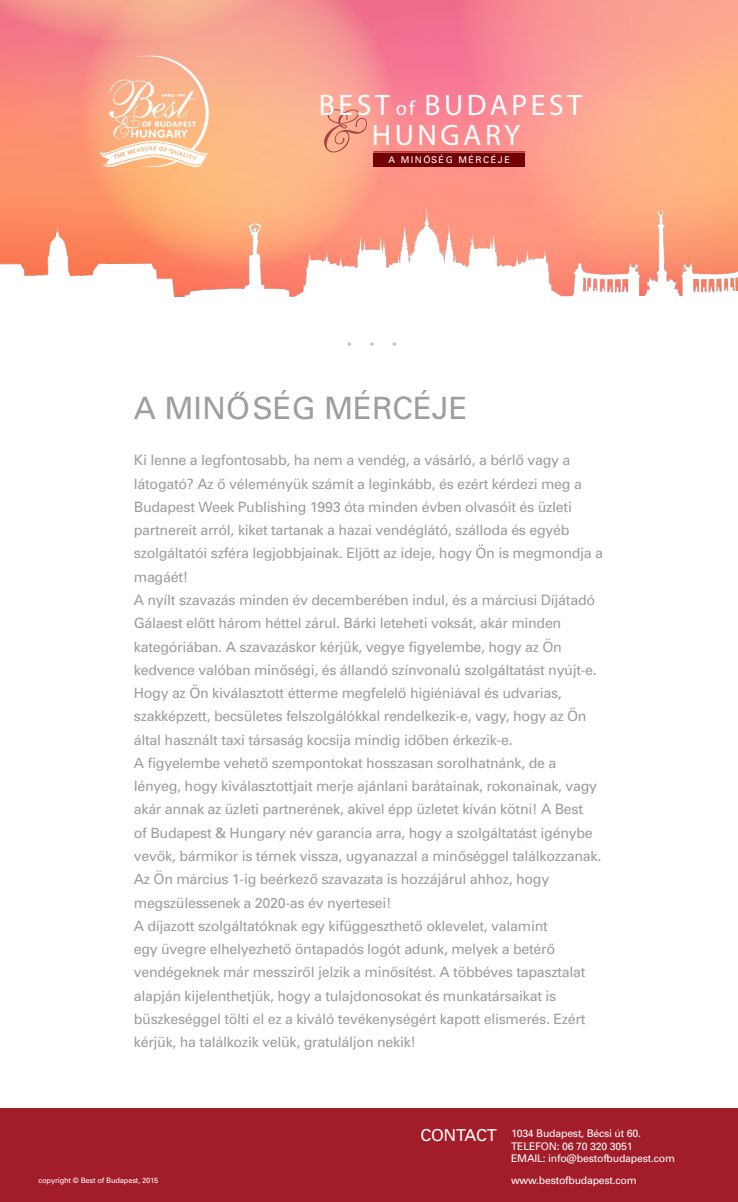
<style>
.page{position:relative;width:738px;height:1202px;background:#fff}
.page>*{position:absolute;margin:0;border:0;box-sizing:border-box;transform-origin:0 0}
.t1{font:30.75px "H Univers";color:#9c9e9f}
.t2{font:29.7px/30px "Myriad Pro";letter-spacing:.12em;color:#fff;text-align:center}
.t3{font:16.5px "H Univers";letter-spacing:-.02em;color:#fff}
.t4{font:14.25px/23.2px "H Univers";letter-spacing:-.02em;color:#9c9e9f}
.t5{font:10.5px/12.8px "H Univers";letter-spacing:-.02em;color:#fff}
.t6{font:9.23px "H Univers";letter-spacing:.16em;color:#fff}
.t7{font:7.5px "H Univers";letter-spacing:-.02em;color:#fff}
.s1{font-size:20.4px}
</style>
<div class="page">
<img style="left:0;top:0;width:738px;height:297px">
<svg style="left:347px;top:342px;width:4px;height:4px"></svg>
<svg style="left:370px;top:342px;width:4px;height:4px"></svg>
<svg style="left:392px;top:342px;width:4px;height:4px"></svg>
<div style="left:0;top:1107px;width:738px;height:94px;background:#a21c29"></div>
<svg style="left:100px;top:55px;width:109px;height:113px;background:#fcc0a0"></svg>
<div style="left:373px;top:153px;width:152px;height:14px;background:#730005"></div>
<hr style="left:373px;top:151px;width:152px;height:1px;background:#730005">
<svg style="left:324px;top:109px;width:44px;height:43px;background:#ed9b84"></svg>
<h2 class="t2" style="left:319px;top:89px;width:265px">BEST <span class="s1">of</span> BUDAPEST<br>HUNGARY</h2>
<p class="t6" style="left:389px;top:154px;width:123px">A MINO˝SÉG MÉRCÉJE</p>
<h1 class="t1" style="left:134px;top:388px;width:335px">A MINO˝ SÉG MÉRCÉJE</h1>
<p class="t4" style="left:134px;top:448px;width:471px">Ki lenne a legfontosabb, ha nem a vendég, a vásárló, a bérlô vagy a látogató? Az ô véleményük számít a leginkább, és ezért kérdezi meg a Budapest Week Publishing 1993 óta minden évben olvasóit és üzleti partnereit arról, kiket tartanak a hazai vendéglátó, szálloda és egyéb szolgáltatói szféra legjobbjainak. Eljött az ideje, hogy Ön is megmondja a magáét!<br>A nyílt szavazás minden év decemberében indul, és a márciusi Díjátadó Gálaest elôtt három héttel zárul. Bárki leteheti voksát, akár minden kategóriában. A szavazáskor kérjük, vegye figyelembe, hogy az Ön kedvence valóban minôségi, és állandó színvonalú szolgáltatást nyújt-e.<br>Hogy az Ön kiválasztott étterme megfelelô higiéniával és udvarias, szakképzett, becsületes felszolgálókkal rendelkezik-e, vagy, hogy az Ön által használt taxi társaság kocsija mindig idôben érkezik-e.<br>A figyelembe vehetô szempontokat hosszasan sorolhatnánk, de a lényeg, hogy kiválasztottjait merje ajánlani barátainak, rokonainak, vagy akár annak az üzleti partnerének, akivel épp üzletet kíván kötni! A Best<br>of Budapest &amp; Hungary név garancia arra, hogy a szolgáltatást igénybe vevôk, bármikor is térnek vissza, ugyanazzal a minôséggel találkozzanak.<br>Az Ön március 1-ig beérkezô szavazata is hozzájárul ahhoz, hogy megszülessenek a 2020-as év nyertesei!<br>A díjazott szolgáltatóknak egy kifüggeszthetô oklevelet, valamint<br>egy üvegre elhelyezhetô öntapadós logót adunk, melyek a betérô vendégeknek már messzirôl jelzik a minôsítést. A többéves tapasztalat alapján kijelenthetjük, hogy a tulajdonosokat és munkatársaikat is büszkeséggel tölti el ez a kiváló tevékenységért kapott elismerés. Ezért kérjük, ha találkozik velük, gratuláljon nekik!</p>
<p class="t7" style="left:39px;top:1175px;width:121px">copyright © Best of Budapest, 2015</p>
<p class="t3" style="left:420px;top:1124px;width:78px">CONTACT</p>
<p class="t5" style="left:511px;top:1126px;width:165px">1034 Budapest, Bécsi út 60.<br>TELEFON: 06 70 320 3051<br>EMAIL: info@bestofbudapest.com</p>
<p class="t5" style="left:511px;top:1173px;width:127px">www.bestofbudapest.com</p>
</div>
